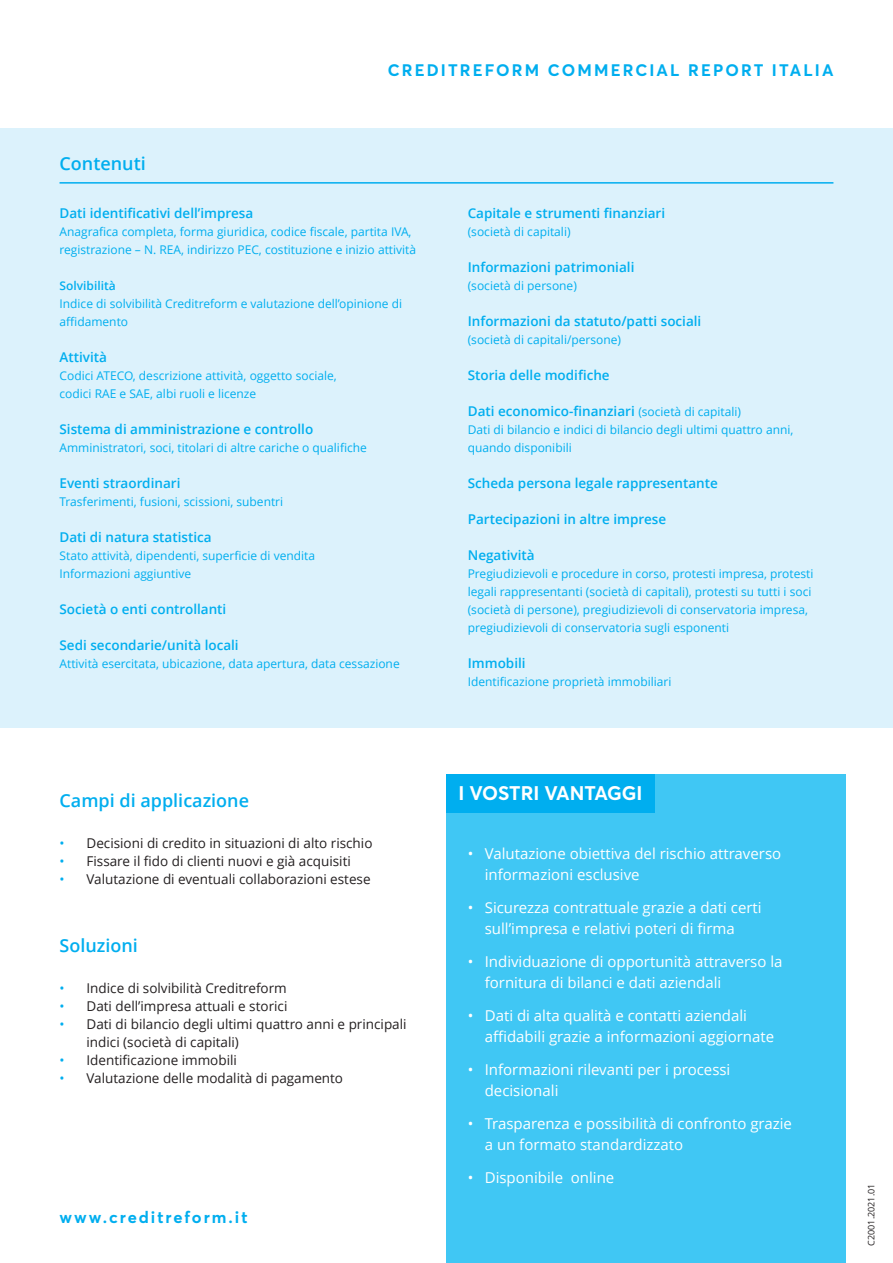
<style>
.page{position:relative;width:893px;height:1263px;background:#fff}
.page>*{position:absolute;margin:0;border:0;box-sizing:border-box;transform-origin:0 0}
.t1{font:700 19.5px "Averta PE";color:#fff}
.t2{font:600 18px "Open Sans";color:#00aeef}
.t3{font:700 16.5px "Averta PE";letter-spacing:.13em;color:#00aeef}
.t4{font:15px/21px "Open Sans";color:#fff}
.t5{font:600 13.5px "Open Sans";color:#00aeef}
.t6{font:13.5px/18px "Open Sans";color:#231f20}
.t7{font:12px/18px "Open Sans";color:#00aeef}
.t8{font:600 12px "Open Sans";color:#00aeef}
.t9{font:9px "Open Sans";color:#231f20}
.s1{font-weight:400;font-size:12px}
.s2{color:#00aeef}
</style>
<div class="page">
<div style="left:446px;top:774px;width:400px;height:489px;background:#40c7f4"></div>
<div style="left:446px;top:774px;width:209px;height:38px;background:#00aeef"></div>
<div style="left:0;top:129px;width:893px;height:599px;background:#dcf2fc"></div>
<hr style="left:60px;top:182px;width:773px;height:2px;background:#00aeef">
<h2 class="t2" style="left:60px;top:156px;width:88px">Contenuti</h2>
<h3 class="t3" style="left:388px;top:60px;width:447px">CREDITREFORM COMMERCIAL REPORT ITALIA</h3>
<p class="t5" style="left:60px;top:207px;width:195px">Dati identificativi dell’impresa</p>
<p class="t7" style="left:60px;top:224px;width:358px">Anagrafica completa, forma giuridica, codice fiscale, partita IVA, registrazione – N. REA, indirizzo PEC, costituzione e inizio attività</p>
<p class="t8" style="left:60px;top:281px;width:58px">Solvibilità</p>
<p class="t7" style="left:60px;top:296px;width:344px">Indice di solvibilità Creditreform e valutazione dell’opinione di affidamento</p>
<p class="t5" style="left:60px;top:351px;width:49px">Attività</p>
<p class="t7" style="left:60px;top:368px;width:279px">Codici ATECO, descrizione attività, oggetto sociale, codici RAE e SAE, albi ruoli e licenze</p>
<p class="t5" style="left:60px;top:423px;width:255px">Sistema di amministrazione e controllo</p>
<p class="t7" style="left:60px;top:440px;width:309px">Amministratori, soci, titolari di altre cariche o qualifiche</p>
<p class="t5" style="left:60px;top:477px;width:122px">Eventi straordinari</p>
<p class="t7" style="left:60px;top:494px;width:225px">Trasferimenti, fusioni, scissioni, subentri</p>
<p class="t5" style="left:60px;top:531px;width:154px">Dati di natura statistica</p>
<p class="t7" style="left:60px;top:548px;width:257px">Stato attività, dipendenti, superficie di vendita<br>Informazioni aggiuntive</p>
<p class="t5" style="left:60px;top:603px;width:168px">Società o enti controllanti</p>
<p class="t5" style="left:60px;top:639px;width:181px">Sedi secondarie/unità locali</p>
<p class="t7" style="left:60px;top:656px;width:342px">Attività esercitata, ubicazione, data apertura, data cessazione</p>
<p class="t5" style="left:468px;top:207px;width:199px">Capitale e strumenti finanziari</p>
<p class="t7" style="left:468px;top:224px;width:104px">(società di capitali)</p>
<p class="t5" style="left:468px;top:261px;width:168px">Informazioni patrimoniali</p>
<p class="t7" style="left:468px;top:278px;width:111px">(società di persone)</p>
<p class="t5" style="left:468px;top:315px;width:235px">Informazioni da statuto/patti sociali</p>
<p class="t7" style="left:468px;top:332px;width:155px">(società di capitali/persone)</p>
<p class="t5" style="left:468px;top:369px;width:143px">Storia delle modifiche</p>
<p class="t5" style="left:468px;top:405px;width:275px">Dati economico-finanziari <span class="s1">(società di capitali)</span></p>
<p class="t7" style="left:468px;top:422px;width:327px">Dati di bilancio e indici di bilancio degli ultimi quattro anni, quando disponibili</p>
<p class="t5" style="left:468px;top:477px;width:252px">Scheda persona legale rappresentante</p>
<p class="t5" style="left:468px;top:513px;width:200px">Partecipazioni in altre imprese</p>
<p class="t5" style="left:468px;top:549px;width:68px">Negatività</p>
<p class="t7" style="left:468px;top:566px;width:347px">Pregiudizievoli e procedure in corso, protesti impresa, protesti legali rappresentanti (società di capitali), protesti su tutti i soci (società di persone), pregiudizievoli di conservatoria impresa, pregiudizievoli di conservatoria sugli esponenti</p>
<p class="t5" style="left:468px;top:657px;width:59px">Immobili</p>
<p class="t7" style="left:468px;top:674px;width:205px">Identificazione proprietà immobiliari</p>
<h2 class="t2" style="left:60px;top:793px;width:191px">Campi di applicazione</h2>
<p class="t6" style="left:60px;top:835px;width:314px"><span class="s2">•</span> Decisioni di credito in situazioni di alto rischio</p>
<p class="t6" style="left:60px;top:853px;width:293px"><span class="s2">•</span> Fissare il fido di clienti nuovi e già acquisiti</p>
<p class="t6" style="left:60px;top:871px;width:313px"><span class="s2">•</span> Valutazione di eventuali collaborazioni estese</p>
<h2 class="t2" style="left:60px;top:938px;width:80px">Soluzioni</h2>
<p class="t6" style="left:60px;top:980px;width:229px"><span class="s2">•</span> Indice di solvibilità Creditreform</p>
<p class="t6" style="left:60px;top:998px;width:229px"><span class="s2">•</span> Dati dell’impresa attuali e storici</p>
<p class="t6" style="left:87px;top:1016px;width:322px;text-indent:-27px"><span class="s2">•</span> Dati di bilancio degli ultimi quattro anni e principali indici (società di capitali)</p>
<p class="t6" style="left:60px;top:1052px;width:179px"><span class="s2">•</span> Identificazione immobili</p>
<p class="t6" style="left:60px;top:1070px;width:285px"><span class="s2">•</span> Valutazione delle modalità di pagamento</p>
<h3 class="t3" style="left:60px;top:1206px;width:189px">www.creditreform.it</h3>
<h1 class="t1" style="left:459px;top:781px;width:185px">I VOSTRI VANTAGGI</h1>
<p class="t4" style="left:485px;top:845px;width:298px;text-indent:-17px">• Valutazione obiettiva del rischio attraverso informazioni esclusive</p>
<p class="t4" style="left:485px;top:899px;width:278px;text-indent:-17px">• Sicurezza contrattuale grazie a dati certi sull’impresa e relativi poteri di firma</p>
<p class="t4" style="left:485px;top:953px;width:299px;text-indent:-17px">• Individuazione di opportunità attraverso la fornitura di bilanci e dati aziendali</p>
<p class="t4" style="left:485px;top:1007px;width:291px;text-indent:-17px">• Dati di alta qualità e contatti aziendali affidabili grazie a informazioni aggiornate</p>
<p class="t4" style="left:485px;top:1061px;width:247px;text-indent:-17px">• Informazioni rilevanti per i processi decisionali</p>
<p class="t4" style="left:485px;top:1115px;width:309px;text-indent:-17px">• Trasparenza e possibilità di confronto grazie a un formato standardizzato</p>
<p class="t4" style="left:468px;top:1169px;width:148px">• Disponibile online</p>
<p class="t9" style="left:867px;top:1246px;width:63px;rotate:-90deg">C2001.2021.01</p>
</div>
